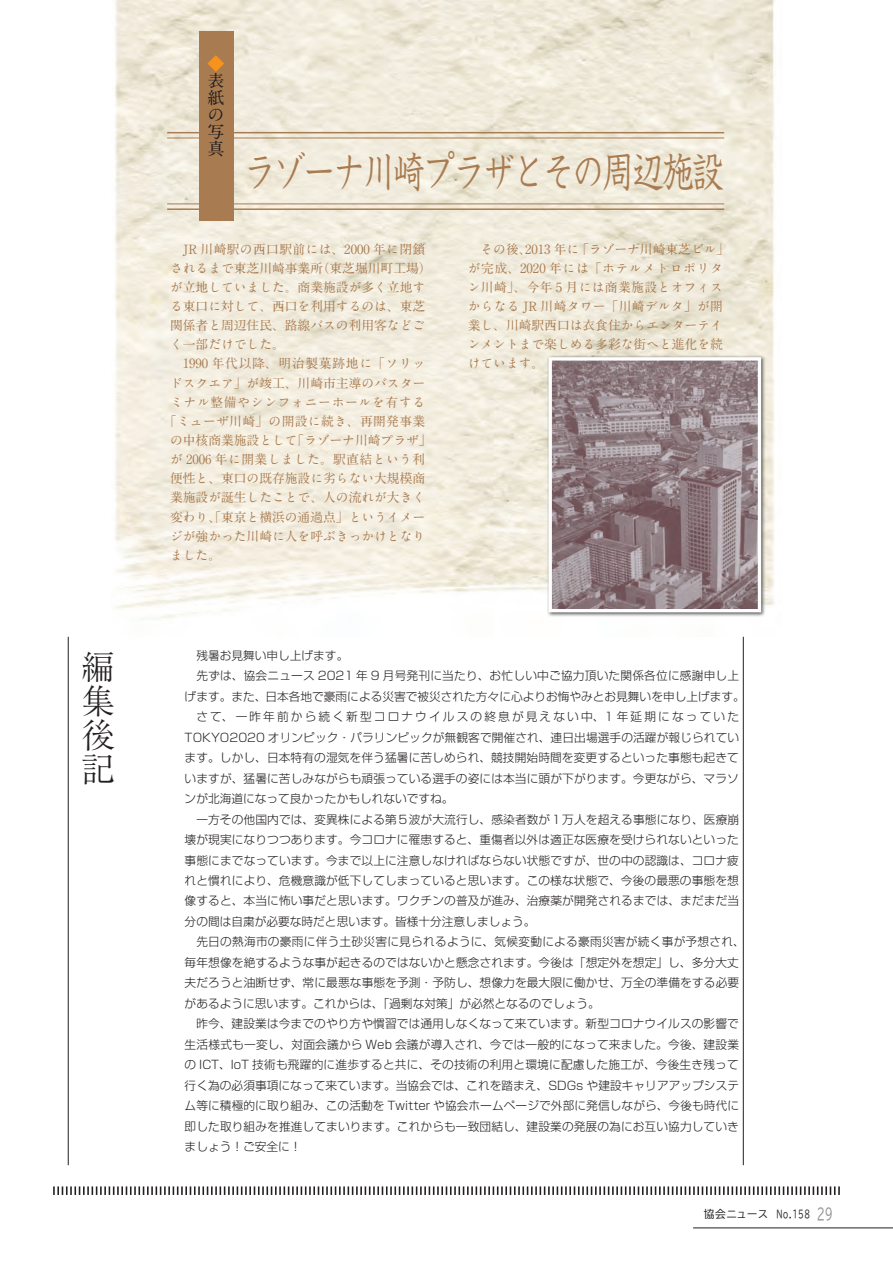
<style>
.page{position:relative;width:893px;height:1263px;background:#fff}
.page>*{position:absolute;margin:0;border:0;box-sizing:border-box;transform-origin:0 0}
.t1{font:42.45px "Kyoka ICA Pro";letter-spacing:-.05em;color:#a97b50;scale:.74 1}
.t2{font:300 34.05px/34px "Ryumin Pr 5";color:#231f20;text-align:justify}
.t3{font:700 16.95px/17px "A1 Mincho Std";color:#231f20;text-align:justify}
.t4{font:700 16.95px "A1 Mincho Std";color:#f7931d}
.t5{font:700 12.75px/19.2px "A1 Mincho Std";color:#a97b50}
.t6{font:700 12.75px "A1 Mincho Std";letter-spacing:.055em;color:#a97b50}
.t7{font:700 12.75px "A1 Mincho Std";letter-spacing:.035em;color:#a97b50}
.t8{font:700 12.75px "A1 Mincho Std";letter-spacing:.03em;color:#a97b50}
.t9{font:300 11.7px "Shin Go Pr 5";letter-spacing:.01em;color:#231f20}
.t10{font:300 11.7px "Shin Go Pr 5";letter-spacing:.18em;color:#231f20}
.t11{font:10.65px "BIZ UDP Gothic";letter-spacing:.075em;color:#231f20}
.s1{font-size:15.9px;color:#939598}
</style>
<div class="page">
<svg style="left:53px;top:1186px;width:787px;height:9px"></svg>
<hr style="left:693px;top:1228px;width:200px;height:1px;background:#231f20">
<img style="left:115px;top:0;width:660px;height:637px">
<div style="left:546px;top:355px;width:220px;height:262px;background:#231f20;opacity:.75"></div>
<img style="left:553px;top:361px;width:204px;height:247px">
<div style="left:549px;top:357px;width:212px;height:255px;border:3px solid #fff"></div>
<hr style="left:68px;top:637px;width:1px;height:528px;background:#231f20">
<hr style="left:743px;top:637px;width:1px;height:528px;background:#231f20">
<hr style="left:167px;top:204px;width:557px;height:1px;background:#a97b50">
<hr style="left:167px;top:208px;width:557px;height:2px;background:#a97b50">
<hr style="left:167px;top:138px;width:557px;height:1px;background:#a97b50">
<hr style="left:167px;top:132px;width:557px;height:1px;background:#a97b50">
<div style="left:199px;top:31px;width:34px;height:190px;background:#a97b50"></div>
<h3 class="t4" style="left:208px;top:50px;width:18px">◆</h3>
<h3 class="t3" style="left:208px;top:70px;width:18px">表紙の写真</h3>
<h1 class="t1" style="left:244px;top:138px;width:650px">ラゾーナ川崎プラザとその周辺施設</h1>
<p class="t5" style="left:170px;top:237px;width:263px;text-indent:13px">JR 川崎駅の西口駅前には、2000 年に閉鎖されるまで東芝川崎事業所（東芝堀川町工場）が立地していました。商業施設が多く立地する東口に対して、西口を利用するのは、東芝関係者と周辺住民、路線バスの利用客などごく一部だけでした。</p>
<p class="t6" style="left:183px;top:353px;width:244px">1990 年代以降、明治製菓跡地に「ソリッ</p>
<p class="t5" style="left:170px;top:371px;width:257px">ドスクエア」が竣工、川崎市主導のバスター</p>
<p class="t6" style="left:170px;top:392px;width:257px">ミナル整備やシンフォニーホールを有する</p>
<p class="t8" style="left:164px;top:411px;width:263px">「ミューザ川崎」の開設に続き、再開発事業</p>
<p class="t5" style="left:170px;top:429px;width:263px">の中核商業施設として「ラゾーナ川崎プラザ」</p>
<p class="t7" style="left:170px;top:449px;width:257px">が 2006 年に開業しました。駅直結という利</p>
<p class="t5" style="left:170px;top:467px;width:257px">便性と、東口の既存施設に劣らない大規模商</p>
<p class="t5" style="left:170px;top:486px;width:257px">業施設が誕生したことで、人の流れが大きく</p>
<p class="t5" style="left:170px;top:505px;width:257px">変わり、「東京と横浜の通過点」というイメー</p>
<p class="t5" style="left:170px;top:524px;width:257px">ジが強かった川崎に人を呼ぶきっかけとなり</p>
<p class="t5" style="left:170px;top:544px;width:53px">ました。</p>
<p class="t5" style="left:468px;top:237px;width:263px;text-indent:13px">その後、2013 年に「ラゾーナ川崎東芝ビル」が完成、2020 年には「ホテルメトロポリタン川崎」、今年 5 月には商業施設とオフィスからなる JR 川崎タワー「川崎デルタ」が開業し、川崎駅西口は衣食住からエンターテインメントまで楽しめる多彩な街へと進化を続けています。</p>
<h2 class="t2" style="left:81px;top:647px;width:35px">編集後記</h2>
<p class="t9" style="left:196px;top:646px;width:154px">残暑お見舞い申し上げます。</p>
<p class="t9" style="left:196px;top:666px;width:544px">先ずは、協会ニュース 2021 年 9 月号発刊に当たり、お忙しい中ご協力頂いた関係各位に感謝申し上</p>
<p class="t9" style="left:185px;top:687px;width:562px">げます。また、日本各地で豪雨による災害で被災された方々に心よりお悔やみとお見舞いを申し上げます。</p>
<p class="t10" style="left:196px;top:707px;width:544px">さて、一昨年前から続く新型コロナウイルスの終息が見えない中、1 年延期になっていた</p>
<p class="t9" style="left:185px;top:728px;width:556px">TOKYO2020 オリンピック・パラリンピックが無観客で開催され、連日出場選手の活躍が報じられてい</p>
<p class="t9" style="left:185px;top:748px;width:556px">ます。しかし、日本特有の湿気を伴う猛暑に苦しめられ、競技開始時間を変更するといった事態も起きて</p>
<p class="t9" style="left:185px;top:769px;width:556px">いますが、猛暑に苦しみながらも頑張っている選手の姿には本当に頭が下がります。今更ながら、マラソ</p>
<p class="t9" style="left:185px;top:789px;width:270px">ンが北海道になって良かったかもしれないですね。</p>
<p class="t9" style="left:196px;top:809px;width:544px">一方その他国内では、変異株による第５波が大流行し、感染者数が１万人を超える事態になり、医療崩</p>
<p class="t9" style="left:185px;top:830px;width:556px">壊が現実になりつつあります。今コロナに罹患すると、重傷者以外は適正な医療を受けられないといった</p>
<p class="t9" style="left:185px;top:850px;width:556px">事態にまでなっています。今まで以上に注意しなければならない状態ですが、世の中の認識は、コロナ疲</p>
<p class="t9" style="left:185px;top:871px;width:556px">れと慣れにより、危機意識が低下してしまっていると思います。この様な状態で、今後の最悪の事態を想</p>
<p class="t9" style="left:185px;top:891px;width:556px">像すると、本当に怖い事だと思います。ワクチンの普及が進み、治療薬が開発されるまでは、まだまだ当</p>
<p class="t9" style="left:185px;top:912px;width:352px">分の間は自粛が必要な時だと思います。皆様十分注意しましょう。</p>
<p class="t9" style="left:196px;top:932px;width:550px">先日の熱海市の豪雨に伴う土砂災害に見られるように、気候変動による豪雨災害が続く事が予想され、</p>
<p class="t9" style="left:185px;top:953px;width:556px">毎年想像を絶するような事が起きるのではないかと懸念されます。今後は「想定外を想定」し、多分大丈</p>
<p class="t9" style="left:185px;top:973px;width:556px">夫だろうと油断せず、常に最悪な事態を予測・予防し、想像力を最大限に働かせ、万全の準備をする必要</p>
<p class="t9" style="left:185px;top:994px;width:417px">があるように思います。これからは、「過剰な対策」が必然となるのでしょう。</p>
<p class="t9" style="left:196px;top:1014px;width:544px">昨今、建設業は今までのやり方や慣習では通用しなくなって来ています。新型コロナウイルスの影響で</p>
<p class="t9" style="left:185px;top:1035px;width:556px">生活様式も一変し、対面会議から Web 会議が導入され、今では一般的になって来ました。今後、建設業</p>
<p class="t9" style="left:185px;top:1055px;width:556px">の ICT、IoT 技術も飛躍的に進歩すると共に、その技術の利用と環境に配慮した施工が、今後生き残って</p>
<p class="t9" style="left:185px;top:1075px;width:556px">行く為の必須事項になって来ています。当協会では、これを踏まえ、SDGs や建設キャリアアップシステ</p>
<p class="t9" style="left:185px;top:1096px;width:556px">ム等に積極的に取り組み、この活動を Twitter や協会ホームページで外部に発信しながら、今後も時代に</p>
<p class="t9" style="left:185px;top:1116px;width:556px">即した取り組みを推進してまいります。これからも一致団結し、建設業の発展の為にお互い協力していき</p>
<p class="t9" style="left:185px;top:1137px;width:118px">ましょう！ご安全に！</p>
<p class="t11" style="left:704px;top:1209px;width:131px">協会ニュース　No.158 <span class="s1">29</span></p>
</div>
